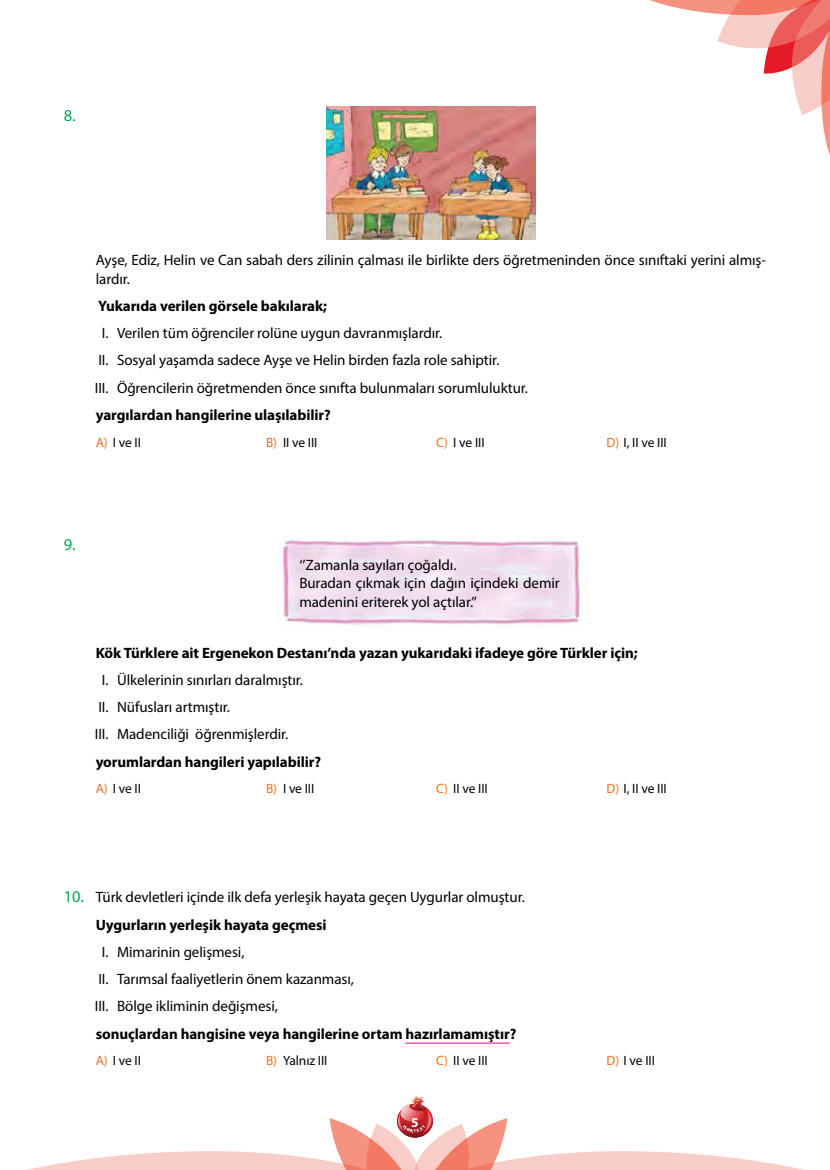
<style>
.page{position:relative;width:830px;height:1170px;background:#fff}
.page>*{position:absolute;margin:0;border:0;box-sizing:border-box;transform-origin:0 0}
.t1{font:16.5px "Myriad Pro";color:#00a651}
.t2{font:15px/27.3px "Myriad Pro";letter-spacing:-.005em;color:#000}
.t3{font:700 15px "Myriad Pro";letter-spacing:-.005em;color:#000}
.t4{font:13.5px "Myriad Pro";letter-spacing:-.005em;color:#000}
.t5{font:700 13.5px "Myriad Pro";color:#fff}
.s1{color:#f36f21}
.s2{font-size:16.5px;color:#00a651}
.s3{font-weight:700}
</style>
<div class="page">
<svg style="left:32px;top:1095px;width:768px;height:74px"></svg>
<svg style="left:650px;top:0;width:179px;height:152px"></svg>
<hr style="left:405px;top:1042px;width:104px;height:1px;background:#ec008c">
<img style="left:326px;top:106px;width:209px;height:133px">
<img style="left:277px;top:536px;width:304px;height:90px">
<p class="t1" style="left:64px;top:106px;width:13px">8.</p>
<p class="t2" style="left:96px;top:250px;width:671px;line-height:18.8px">Ayşe, Ediz, Helin ve Can sabah ders zilinin çalması ile birlikte ders öğretmeninden önce sınıftaki yerini almış&shy;lardır.</p>
<p class="t3" style="left:98px;top:296px;width:230px">Yukarıda verilen görsele bakılarak;</p>
<p class="t2" style="left:95px;top:319px;width:434px;text-indent:7px">I. Verilen tüm öğrenciler rolüne uygun davranmışlardır.<br>II. Sosyal yaşamda sadece Ayşe ve Helin birden fazla role sahiptir.<br>III. Öğrencilerin öğretmenden önce sınıfta bulunmaları sorumluluktur.</p>
<p class="t3" style="left:96px;top:405px;width:236px">yargılardan hangilerine ulaşılabilir?</p>
<p class="t4" style="left:96px;top:433px;width:47px"><span class="s1">A)</span> I ve II</p>
<p class="t4" style="left:266px;top:433px;width:53px"><span class="s1">B)</span> II ve III</p>
<p class="t4" style="left:436px;top:433px;width:50px"><span class="s1">C)</span> I ve III</p>
<p class="t4" style="left:606px;top:433px;width:62px"><span class="s1">D)</span> I, II ve III</p>
<p class="t1" style="left:64px;top:534px;width:13px">9.</p>
<p class="t2" style="left:299px;top:555px;width:262px;line-height:18.8px">‘’Zamanla sayıları çoğaldı.<br>Buradan çıkmak için dağın içindeki demir madenini eriterek yol açtılar.’’</p>
<p class="t3" style="left:96px;top:642px;width:543px">Kök Türklere ait Ergenekon Destanı’nda yazan yukarıdaki ifadeye göre Türkler için;</p>
<p class="t2" style="left:95px;top:666px;width:209px;text-indent:7px">I. Ülkelerinin sınırları daralmıştır.<br>II. Nüfusları artmıştır.<br>III. Madenciliği öğrenmişlerdir.</p>
<p class="t3" style="left:96px;top:751px;width:227px">yorumlardan hangileri yapılabilir?</p>
<p class="t4" style="left:96px;top:780px;width:47px"><span class="s1">A)</span> I ve II</p>
<p class="t4" style="left:266px;top:780px;width:50px"><span class="s1">B)</span> I ve III</p>
<p class="t4" style="left:436px;top:780px;width:53px"><span class="s1">C)</span> II ve III</p>
<p class="t4" style="left:606px;top:780px;width:62px"><span class="s1">D)</span> I, II ve III</p>
<p class="t2" style="left:96px;top:883px;width:430px;text-indent:-32px"><span class="s2">10.</span> Türk devletleri içinde ilk defa yerleşik hayata geçen Uygurlar olmuştur.<br><span class="s3">Uygurların yerleşik hayata geçmesi</span></p>
<p class="t2" style="left:95px;top:937px;width:260px;text-indent:7px">I. Mimarinin gelişmesi,<br>II. Tarımsal faaliyetlerin önem kazanması,<br>III. Bölge ikliminin değişmesi,</p>
<p class="t3" style="left:96px;top:1023px;width:422px">sonuçlardan hangisine veya hangilerine ortam hazırlamamıştır?</p>
<p class="t4" style="left:96px;top:1052px;width:47px"><span class="s1">A)</span> I ve II</p>
<p class="t4" style="left:266px;top:1052px;width:63px"><span class="s1">B)</span> Yalnız III</p>
<p class="t4" style="left:436px;top:1052px;width:53px"><span class="s1">C)</span> II ve III</p>
<p class="t4" style="left:606px;top:1052px;width:50px"><span class="s1">D)</span> I ve III</p>
<p class="t5" style="left:411px;top:1113px;width:9px">5</p>
</div>
